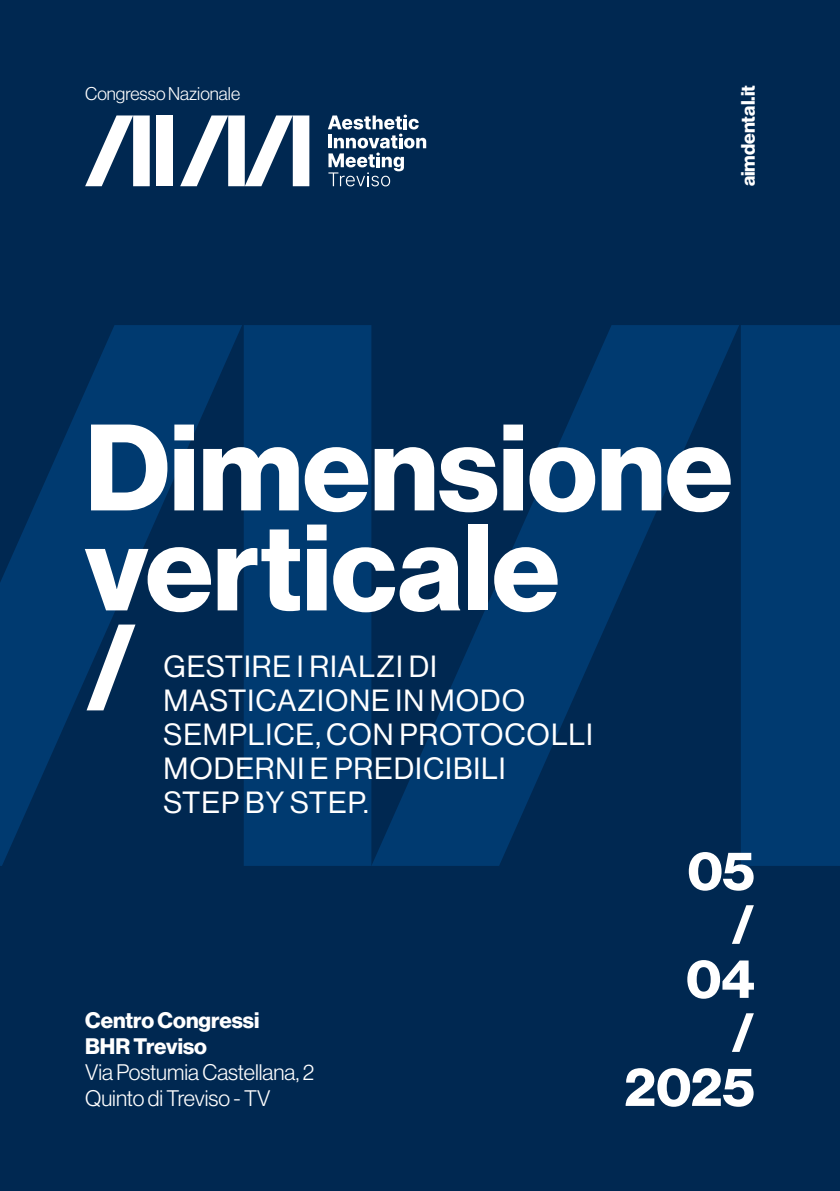
<style>
.page{position:relative;width:840px;height:1191px;background:#fff}
.page>*{position:absolute;margin:0;border:0;box-sizing:border-box;transform-origin:0 0}
.t1{font:700 120px/100px "Neue Haas Display";color:#fff}
.t2{font:700 54px/54px "Neue Haas Display";color:#fff;text-align:right}
.t3{font:30px/34px "Neue Haas Display";letter-spacing:.03em;color:#fff}
.t4{font:300 22px/26px "Neue Haas Display";color:#fff}
.t5{font:700 22px/26px "Neue Haas Display";color:#fff}
.t6{font:700 19px "Neue Haas Display";color:#fff}
.t7{font:300 18px "Neue Haas Display";color:#fff}
</style>
<div class="page">
<div style="left:0;top:0;width:839px;height:1191px;background:#002851"></div>
<svg style="left:0;top:325px;width:371px;height:541px;fill:#003a70"></svg>
<svg style="left:371px;top:325px;width:468px;height:541px"></svg>
<svg style="left:328px;top:115px;width:98px;height:71px"></svg>
<div style="left:156px;top:115px;width:17px;height:71px;background:#fff"></div>
<svg style="left:180px;top:115px;width:129px;height:71px"></svg>
<svg style="left:85px;top:115px;width:65px;height:71px"></svg>
<p class="t7" style="left:85px;top:83px;width:156px">Congresso Nazionale</p>
<p class="t6" style="left:736px;top:186px;width:103px;rotate:-90deg">aimdental.it</p>
<h1 class="t1" style="left:85px;top:420px;width:648px">Dimensione verticale<br>/</h1>
<p class="t3" style="left:163px;top:649px;width:431px">GESTIRE I RIALZI DI<br>MASTICAZIONE IN MODO<br>SEMPLICE, CON PROTOCOLLI<br>MODERNI E PREDICIBILI<br>STEP BY STEP.</p>
<p class="t5" style="left:85px;top:1007px;width:176px">Centro Congressi<br>BHR Treviso</p>
<p class="t4" style="left:85px;top:1059px;width:230px">Via Postumia Castellana, 2<br>Quinto di Treviso - TV</p>
<h2 class="t2" style="left:624px;top:844px;width:132px">05<br>/<br>04<br>/<br>2025</h2>
</div>
